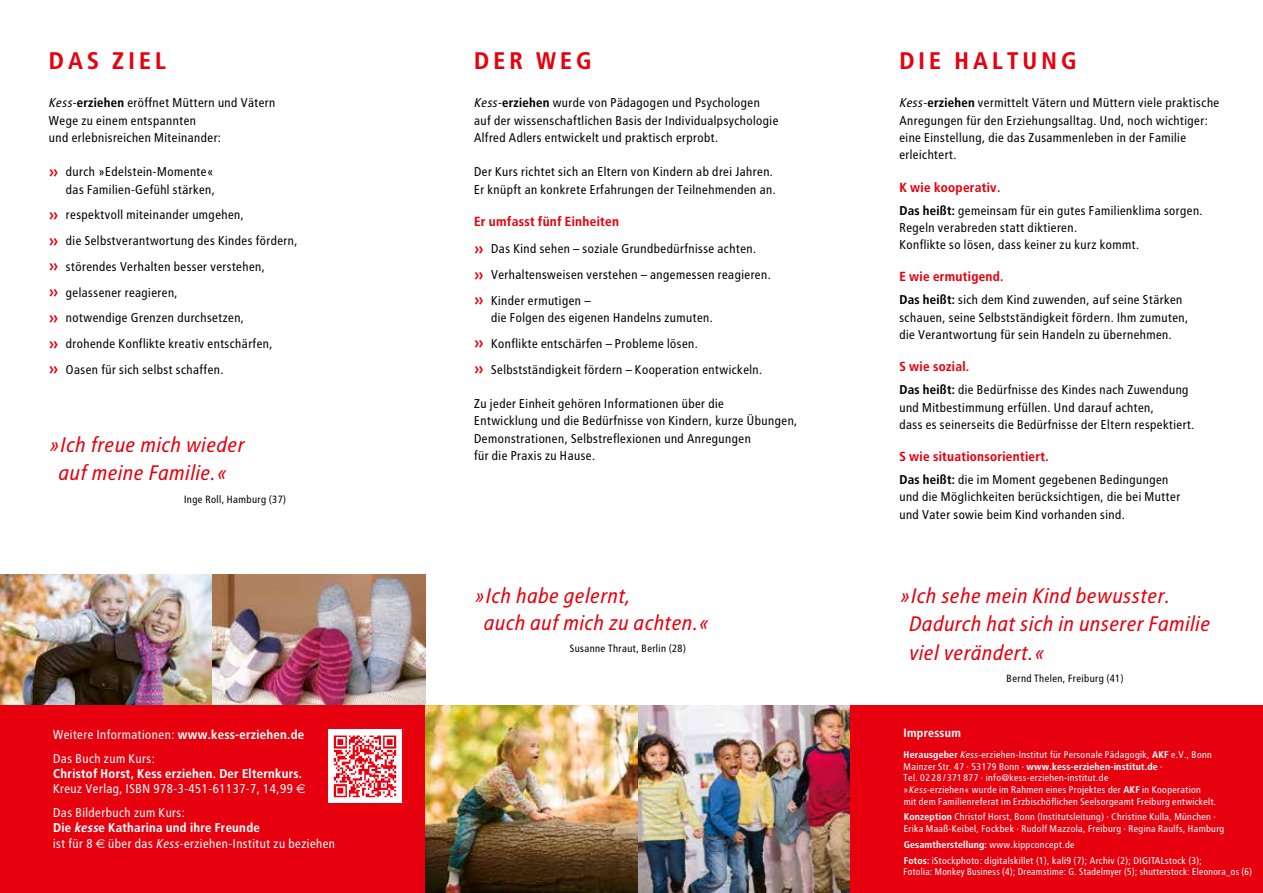
<style>
.page{position:relative;width:1263px;height:893px;background:#fff}
.page>*{position:absolute;margin:0;border:0;box-sizing:border-box;transform-origin:0 0}
.t1{font:700 24px "Transit";letter-spacing:.15em;color:#e7000e}
.t2{font:italic 21px/28.5px "Transit";color:#e7000e}
.t3{font:700 13.2px "Transit";color:#e7000e}
.t4{font:12.75px/17.2px "Transit";color:#000}
.t5{font:12.75px/15.3px "Transit";color:#fff}
.t6{font:700 12.75px/15.3px "Transit";color:#fff}
.t7{font:700 12px "Transit";color:#fff}
.t8{font:10.5px "Transit";color:#000}
.t9{font:9.75px/11.6px "Transit";color:#fff}
.s1{font-style:italic}
.s2{font-weight:700}
.s3{font-family:"The Sans";font-size:21px;color:#e7000e}
.s4{font-weight:400}
.s5{font-family:"Euro Sans";font-weight:400}
.s6{font-weight:700;font-style:italic}
.s7{font-family:"Euro Sans"}
</style>
<div class="page">
<img style="left:638px;top:706px;width:212px;height:187px">
<img style="left:0;top:574px;width:213px;height:132px">
<img style="left:213px;top:574px;width:212px;height:132px">
<div style="left:850px;top:706px;width:413px;height:187px;background:#e7000e"></div>
<div style="left:0;top:706px;width:425px;height:187px;background:#e7000e"></div>
<img style="left:328px;top:729px;width:74px;height:73px">
<img style="left:425px;top:706px;width:213px;height:187px">
<h1 class="t1" style="left:49px;top:46px;width:119px">Das Zie l</h1>
<h1 class="t1" style="left:474px;top:46px;width:102px">De r Weg</h1>
<h1 class="t1" style="left:899px;top:46px;width:176px">Die Haltung</h1>
<p class="t4" style="left:49px;top:94px;width:228px"><span class="s1">Kess-</span><span class="s2">erziehen</span> eröffnet Müttern und Vätern<br>Wege zu einem entspannten<br>und erlebnisreichen Miteinander:</p>
<p class="t4" style="left:48px;top:163px;width:169px;text-align:right"><span class="s3">»</span> durch »Edelstein-Momente« das Familien-Gefühl stärken,</p>
<p class="t4" style="left:48px;top:202px;width:251px;line-height:25.8px"><span class="s3">»</span> respektvoll miteinander umgehen,<br><span class="s3">»</span> die Selbstverantwortung des Kindes fördern, <span class="s3">»</span> störendes Verhalten besser verstehen,<br><span class="s3">»</span> gelassener reagieren,<br><span class="s3">»</span> notwendige Grenzen durchsetzen,<br><span class="s3">»</span> drohende Konflikte kreativ entschärfen,<br><span class="s3">»</span> Oasen für sich selbst schaffen.</p>
<p class="t4" style="left:899px;top:94px;width:322px"><span class="s1">Kess-</span><span class="s2">erziehen</span> vermittelt Vätern und Müttern viele praktische Anregungen für den Erziehungsalltag. Und, noch wichtiger: eine Einstellung, die das Zusammenleben in der Familie erleichtert.</p>
<p class="t3" style="left:899px;top:179px;width:103px">K wie kooperativ.</p>
<p class="t4" style="left:899px;top:202px;width:305px"><span class="s2">Das heißt:</span> gemeinsam für ein gutes Familienklima sorgen.<br>Regeln verabreden statt diktieren.<br>Konflikte so lösen, dass keiner zu kurz kommt.</p>
<p class="t3" style="left:899px;top:269px;width:106px">E wie ermutigend.</p>
<p class="t4" style="left:899px;top:291px;width:291px"><span class="s2">Das heißt:</span> sich dem Kind zuwenden, auf seine Stärken schauen, seine Selbstständigkeit fördern. Ihm zumuten, die Verantwortung für sein Handeln zu übernehmen.</p>
<p class="t3" style="left:899px;top:359px;width:72px">S wie sozial.</p>
<p class="t4" style="left:899px;top:381px;width:297px"><span class="s2">Das heißt:</span> die Bedürfnisse des Kindes nach Zuwendung und Mitbestimmung erfüllen. Und darauf achten,<br>dass es seinerseits die Bedürfnisse der Eltern respektiert.</p>
<p class="t3" style="left:899px;top:449px;width:151px">S wie situationsorientiert.</p>
<p class="t4" style="left:899px;top:471px;width:283px"><span class="s2">Das heißt:</span> die im Moment gegebenen Bedingungen und die Möglichkeiten berücksichtigen, die bei Mutter und Vater sowie beim Kind vorhanden sind.</p>
<p class="t4" style="left:474px;top:94px;width:306px"><span class="s1">Kess-</span><span class="s2">erziehen</span> wurde von Pädagogen und Psychologen auf der wissenschaftlichen Basis der Individualpsychologie<br>Alfred Adlers entwickelt und praktisch erprobt.</p>
<p class="t4" style="left:474px;top:163px;width:304px">Der Kurs richtet sich an Eltern von Kindern ab drei Jahren.<br>Er knüpft an konkrete Erfahrungen der Teilnehmenden an.</p>
<p class="t3" style="left:474px;top:214px;width:147px">Er umfasst fünf Einheiten</p>
<p class="t4" style="left:473px;top:236px;width:299px;line-height:25.8px"><span class="s3">»</span> Das Kind sehen – soziale Grundbedürfnisse achten.<br><span class="s3">»</span> Verhaltensweisen verstehen – angemessen reagieren. <span class="s3">»</span> Kinder ermutigen –</p>
<p class="t4" style="left:473px;top:305px;width:291px;line-height:25.8px;text-indent:18px">die Folgen des eigenen Handelns zumuten.<br><span class="s3">»</span> Konflikte entschärfen – Probleme lösen.<br><span class="s3">»</span> Selbstständigkeit fördern – Kooperation entwickeln.</p>
<p class="t4" style="left:474px;top:395px;width:325px">Zu jeder Einheit gehören Informationen über die<br>Entwicklung und die Bedürfnisse von Kindern, kurze Übungen, Demonstrationen, Selbstreflexionen und Anregungen<br>für die Praxis zu Hause.</p>
<h2 class="t2" style="left:49px;top:430px;width:197px;text-align:center">»Ich freue mich wieder auf meine Familie.«</h2>
<p class="t8" style="left:184px;top:493px;width:104px">Inge Roll, Hamburg (37)</p>
<p class="t5" style="left:53px;top:723px;width:253px;line-height:23.9px">Weitere Informationen: <span class="s2">www.kess-erziehen.de<br></span>Das Buch zum Kurs:</p>
<p class="t6" style="left:53px;top:766px;width:254px">Christof Horst, Kess erziehen. Der Elternkurs.<br><span class="s4">Kreuz Verlag, ISBN 978-3-451-61137-7, 14,99</span> <span class="s5">€</span></p>
<p class="t5" style="left:53px;top:805px;width:284px">Das Bilderbuch zum Kurs:<br><span class="s2">Die</span> <span class="s6">kess</span><span class="s2">e Katharina und ihre Freunde<br></span>ist für 8 <span class="s7">€</span> über das <span class="s1">Kess</span>-erziehen-Institut zu beziehen</p>
<h2 class="t2" style="left:483px;top:582px;width:228px;line-height:27px;text-indent:-9px">»Ich habe gelernt,<br>auch auf mich zu achten.«</h2>
<p class="t8" style="left:570px;top:642px;width:118px">Susanne Thraut, Berlin (28)</p>
<h2 class="t2" style="left:909px;top:581px;width:303px;text-indent:-9px">»Ich sehe mein Kind bewusster.<br>Dadurch hat sich in unserer Familie viel verändert.«</h2>
<p class="t8" style="left:1007px;top:672px;width:119px">Bernd Thelen, Freiburg (41)</p>
<p class="t7" style="left:904px;top:726px;width:59px">I mpressum</p>
<p class="t9" style="left:904px;top:749px;width:315px"><span class="s2">Herausgeber</span> <span class="s1">Kess-</span>erziehen-Institut für Personale Pädagogik, <span class="s2">AKF</span> e.V., Bonn Mainzer Str. 47 · 53179 Bonn · <span class="s2">www.kess-erziehen-institut.de</span> ·<br>Tel. 0228/371877 · info@kess-erziehen-institut.de<br>»<span class="s1">Kess</span>-erziehen« wurde im Rahmen eines Projektes der <span class="s2">AKF</span> in Kooperation mit dem Familienreferat im Erzbischöflichen Seelsorgeamt Freiburg entwickelt.</p>
<p class="t9" style="left:904px;top:811px;width:323px"><span class="s2">Konzeption</span> Christof Horst, Bonn (Institutsleitung) · Christine Kulla, München ·<br>Erika Maaß-Keibel, Fockbek · Rudolf Mazzola, Freiburg · Regina Raulfs, Hamburg</p>
<p class="t9" style="left:904px;top:836px;width:241px;line-height:15.8px"><span class="s2">Gesamtherstellung:</span> www.kippconcept.de<br><span class="s2">Fotos:</span> iStockphoto: digitalskillet (1), kali9 (7); Archiv (2); Digita</p>
<p class="t9" style="left:904px;top:854px;width:350px;text-indent:257px">lstock (3);<br>Fotolia: Monkey Business (4); Dreamstime: G. Stadelmyer (5); shutterstock: Eleonora_os (6)</p>
</div>
